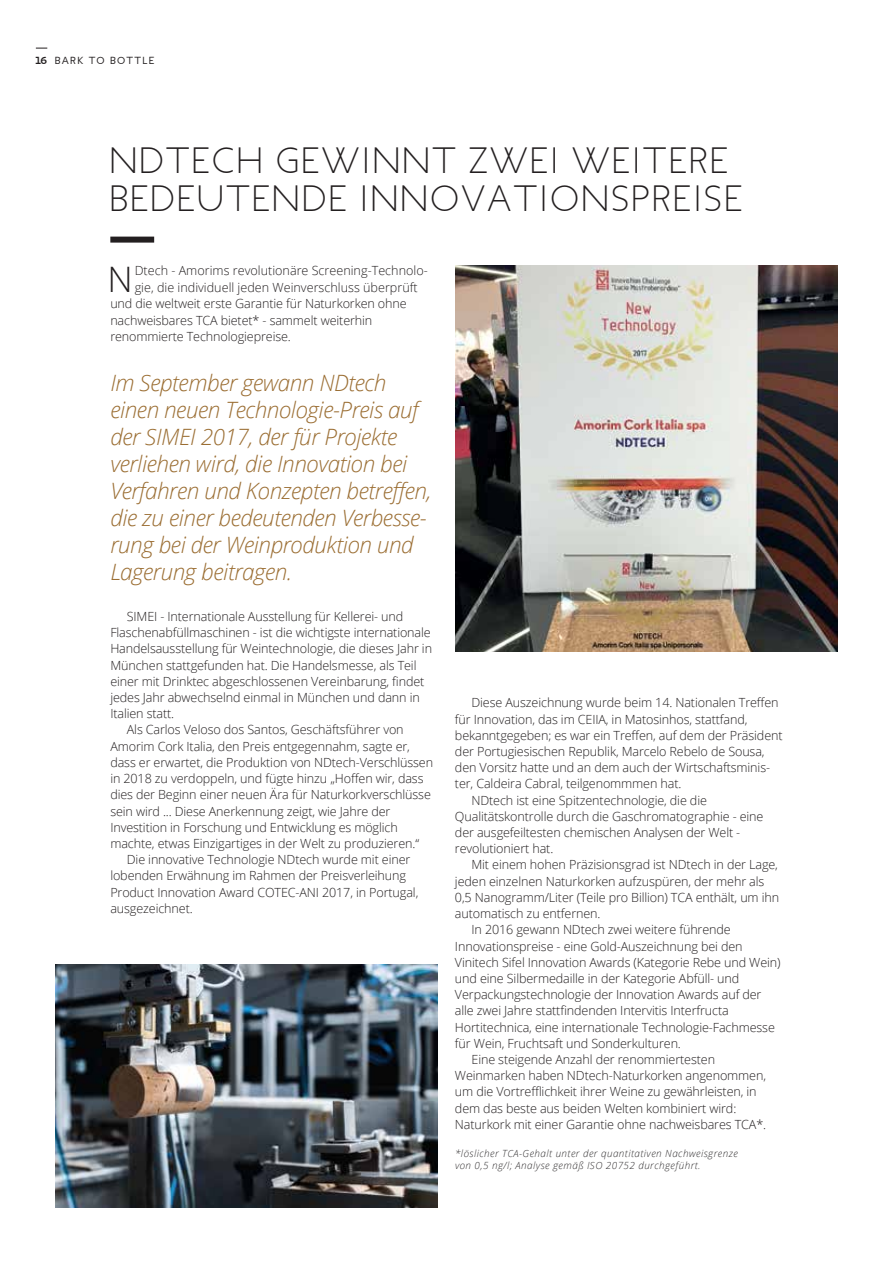
<style>
.page{position:relative;width:893px;height:1263px;background:#fff}
.page>*{position:absolute;margin:0;border:0;box-sizing:border-box;transform-origin:0 0}
.t1{font:300 35.1px "Open Sans";color:#231f20}
.t2{font:200 32.1px/38.4px "Irma";letter-spacing:.12em;color:#231f20}
.t3{font:italic 300 22.5px/27px "Open Sans";letter-spacing:-.02em;color:#9b6e33}
.t4{font:300 12.6px "Open Sans";letter-spacing:-.01em;color:#231f20}
.t5{font:italic 300 9.9px/11.9px "Open Sans";letter-spacing:.045em;color:#333132}
.t6{font:9px "Irma";letter-spacing:.21em;color:#231f20}
.s1{font-weight:600}
</style>
<div class="page">
<img style="left:55px;top:964px;width:383px;height:244px">
<img style="left:455px;top:266px;width:383px;height:385px">
<div style="left:110px;top:237px;width:44px;height:6px;background:#231f20"></div>
<p class="t6" style="left:36px;top:54px;width:120px"><span class="s1">16</span> BARK TO BOTTLE</p>
<h2 class="t2" style="left:110px;top:140px;width:633px">NDTECH GEWINNT ZWEI WEITERE<br>BEDEUTENDE INNOVATIONSPREISE</h2>
<h1 class="t1" style="left:108px;top:255px;width:27px">N</h1>
<p class="t4" style="left:135px;top:262px;width:295px">Dtech - Amorims revolutionäre Screening-Technolo-</p>
<p class="t4" style="left:135px;top:279px;width:285px">gie, die individuell jeden Weinverschluss überprüft</p>
<p class="t4" style="left:110px;top:295px;width:298px">und die weltweit erste Garantie für Naturkorken ohne</p>
<p class="t4" style="left:110px;top:312px;width:264px">nachweisbares TCA bietet* - sammelt weiterhin</p>
<p class="t4" style="left:110px;top:328px;width:182px">renommierte Technologiepreise.</p>
<p class="t3" style="left:110px;top:368px;width:323px">Im September gewann NDtech einen neuen Technologie-Preis auf der SIMEI 2017, der für Projekte verliehen wird, die Innovation bei<br>Verfahren und Konzepten betreffen, die zu einer bedeutenden Verbesse&shy;rung bei der Weinproduktion und<br>Lagerung beitragen.</p>
<p class="t4" style="left:127px;top:608px;width:278px">SIMEI - Internationale Ausstellung für Kellerei- und</p>
<p class="t4" style="left:110px;top:624px;width:322px">Flaschenabfüllmaschinen - ist die wichtigste internationale</p>
<p class="t4" style="left:110px;top:640px;width:323px">Handelsausstellung für Weintechnologie, die dieses Jahr in</p>
<p class="t4" style="left:110px;top:656px;width:308px">München stattgefunden hat. Die Handelsmesse, als Teil</p>
<p class="t4" style="left:110px;top:673px;width:316px">einer mit Drinktec abgeschlossenen Vereinbarung, findet</p>
<p class="t4" style="left:110px;top:689px;width:311px">jedes Jahr abwechselnd einmal in München und dann in</p>
<p class="t4" style="left:110px;top:705px;width:65px">Italien statt.</p>
<p class="t4" style="left:127px;top:721px;width:278px">Als Carlos Veloso dos Santos, Geschäftsführer von</p>
<p class="t4" style="left:110px;top:737px;width:301px">Amorim Cork Italia, den Preis entgegennahm, sagte er,</p>
<p class="t4" style="left:110px;top:754px;width:324px">dass er erwartet, die Produktion von NDtech-Verschlüssen</p>
<p class="t4" style="left:110px;top:770px;width:315px">in 2018 zu verdoppeln, und fügte hinzu „Hoffen wir, dass</p>
<p class="t4" style="left:110px;top:786px;width:322px">dies der Beginn einer neuen Ära für Naturkorkverschlüsse</p>
<p class="t4" style="left:110px;top:802px;width:282px">sein wird ... Diese Anerkennung zeigt, wie Jahre der</p>
<p class="t4" style="left:110px;top:818px;width:289px">Investition in Forschung und Entwicklung es möglich</p>
<p class="t4" style="left:110px;top:835px;width:310px">machte, etwas Einzigartiges in der Welt zu produzieren.“</p>
<p class="t4" style="left:127px;top:851px;width:285px">Die innovative Technologie NDtech wurde mit einer</p>
<p class="t4" style="left:110px;top:867px;width:297px">lobenden Erwähnung im Rahmen der Preisverleihung</p>
<p class="t4" style="left:110px;top:883px;width:310px">Product Innovation Award COTEC-ANI 2017, in Portugal,</p>
<p class="t4" style="left:110px;top:899px;width:84px">ausgezeichnet.</p>
<p class="t4" style="left:471px;top:694px;width:309px">Diese Auszeichnung wurde beim 14. Nationalen Treffen</p>
<p class="t4" style="left:455px;top:710px;width:294px">für Innovation, das im CEIIA, in Matosinhos, stattfand,</p>
<p class="t4" style="left:455px;top:727px;width:329px">bekanntgegeben; es war ein Treffen, auf dem der Präsident</p>
<p class="t4" style="left:455px;top:743px;width:311px">der Portugiesischen Republik, Marcelo Rebelo de Sousa,</p>
<p class="t4" style="left:455px;top:759px;width:317px">den Vorsitz hatte und an dem auch der Wirtschaftsminis-</p>
<p class="t4" style="left:455px;top:775px;width:228px">ter, Caldeira Cabral, teilgenommmen hat.</p>
<p class="t4" style="left:471px;top:791px;width:237px">NDtech ist eine Spitzentechnologie, die die</p>
<p class="t4" style="left:455px;top:808px;width:310px">Qualitätskontrolle durch die Gaschromatographie - eine</p>
<p class="t4" style="left:455px;top:824px;width:287px">der ausgefeiltesten chemischen Analysen der Welt -</p>
<p class="t4" style="left:455px;top:840px;width:100px">revolutioniert hat.</p>
<p class="t4" style="left:471px;top:856px;width:308px">Mit einem hohen Präzisionsgrad ist NDtech in der Lage,</p>
<p class="t4" style="left:455px;top:872px;width:311px">jeden einzelnen Naturkorken aufzuspüren, der mehr als</p>
<p class="t4" style="left:455px;top:889px;width:326px">0,5 Nanogramm/Liter (Teile pro Billion) TCA enthält, um ihn</p>
<p class="t4" style="left:455px;top:905px;width:147px">automatisch zu entfernen.</p>
<p class="t4" style="left:471px;top:921px;width:261px">In 2016 gewann NDtech zwei weitere führende</p>
<p class="t4" style="left:455px;top:937px;width:289px">Innovationspreise - eine Gold-Auszeichnung bei den</p>
<p class="t4" style="left:455px;top:953px;width:327px">Vinitech Sifel Innovation Awards (Kategorie Rebe und Wein)</p>
<p class="t4" style="left:455px;top:970px;width:286px">und eine Silbermedaille in der Kategorie Abfüll- und</p>
<p class="t4" style="left:455px;top:986px;width:308px">Verpackungstechnologie der Innovation Awards auf der</p>
<p class="t4" style="left:455px;top:1002px;width:275px">alle zwei Jahre stattfindenden Intervitis Interfructa</p>
<p class="t4" style="left:455px;top:1018px;width:321px">Hortitechnica, eine internationale Technologie-Fachmesse</p>
<p class="t4" style="left:455px;top:1034px;width:227px">für Wein, Fruchtsaft und Sonderkulturen.</p>
<p class="t4" style="left:471px;top:1051px;width:245px">Eine steigende Anzahl der renommiertesten</p>
<p class="t4" style="left:455px;top:1067px;width:313px">Weinmarken haben NDtech-Naturkorken angenommen,</p>
<p class="t4" style="left:455px;top:1083px;width:303px">um die Vortrefflichkeit ihrer Weine zu gewährleisten, in</p>
<p class="t4" style="left:455px;top:1099px;width:283px">dem das beste aus beiden Welten kombiniert wird:</p>
<p class="t4" style="left:455px;top:1115px;width:313px">Naturkork mit einer Garantie ohne nachweisbares TCA*.</p>
<p class="t5" style="left:455px;top:1147px;width:284px">*löslicher TCA-Gehalt unter der quantitativen Nachweisgrenze von 0,5 ng/l; Analyse gemäß ISO 20752 durchgeführt.</p>
</div>
